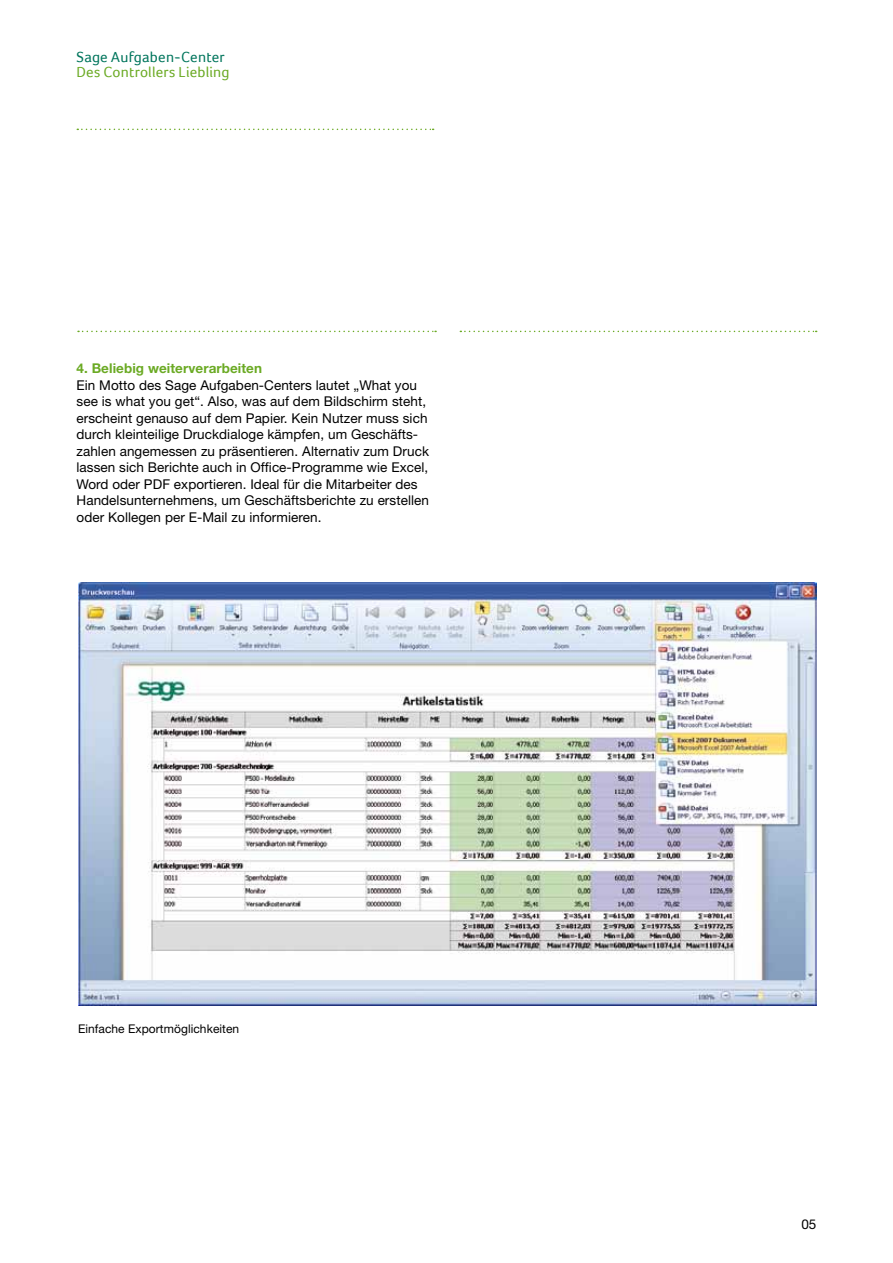
<style>
.page{position:relative;width:893px;height:1263px;background:#fff}
.page>*{position:absolute;margin:0;border:0;box-sizing:border-box;transform-origin:0 0}
.t1{font:15px "Foco";letter-spacing:.01em;color:#6baa24}
.t2{font:15px "Foco";letter-spacing:.015em;color:#00755c}
.t3{font:13.5px/16.5px "Helvetica Neue";letter-spacing:.005em;color:#000}
.t4{font:700 13.5px "Helvetica Neue";letter-spacing:.005em;color:#6baa24}
.t5{font:12px "Helvetica Neue";letter-spacing:.005em;color:#000}
</style>
<div class="page">
<svg style="left:78px;top:331px;width:358px;height:1px"></svg>
<svg style="left:460px;top:331px;width:357px;height:1px"></svg>
<svg style="left:77px;top:129px;width:357px;height:1px"></svg>
<img style="left:78px;top:583px;width:738px;height:422px">
<p class="t2" style="left:77px;top:48px;width:150px">Sage Aufgaben-Center</p>
<p class="t1" style="left:77px;top:63px;width:155px">Des Controllers Liebling</p>
<p class="t4" style="left:77px;top:360px;width:187px">4. Beliebig weiterverarbeiten</p>
<p class="t3" style="left:77px;top:376px;width:354px">Ein Motto des Sage Aufgaben-Centers lautet „What you see is what you get“. Also, was auf dem Bildschirm steht, erscheint genauso auf dem Papier. Kein Nutzer muss sich durch kleinteilige Druckdialoge kämpfen, um Geschäfts&shy;zahlen angemessen zu präsentieren. Alternativ zum Druck lassen sich Berichte auch in Office-Programme wie Excel, Word oder PDF exportieren. Ideal für die Mitarbeiter des Handelsunternehmens, um Geschäftsberichte zu erstellen oder Kollegen per E-Mail zu informieren.</p>
<p class="t5" style="left:78px;top:1022px;width:163px">Einfache Exportmöglichkeiten</p>
<p class="t3" style="left:801px;top:1216px;width:17px">05</p>
</div>
